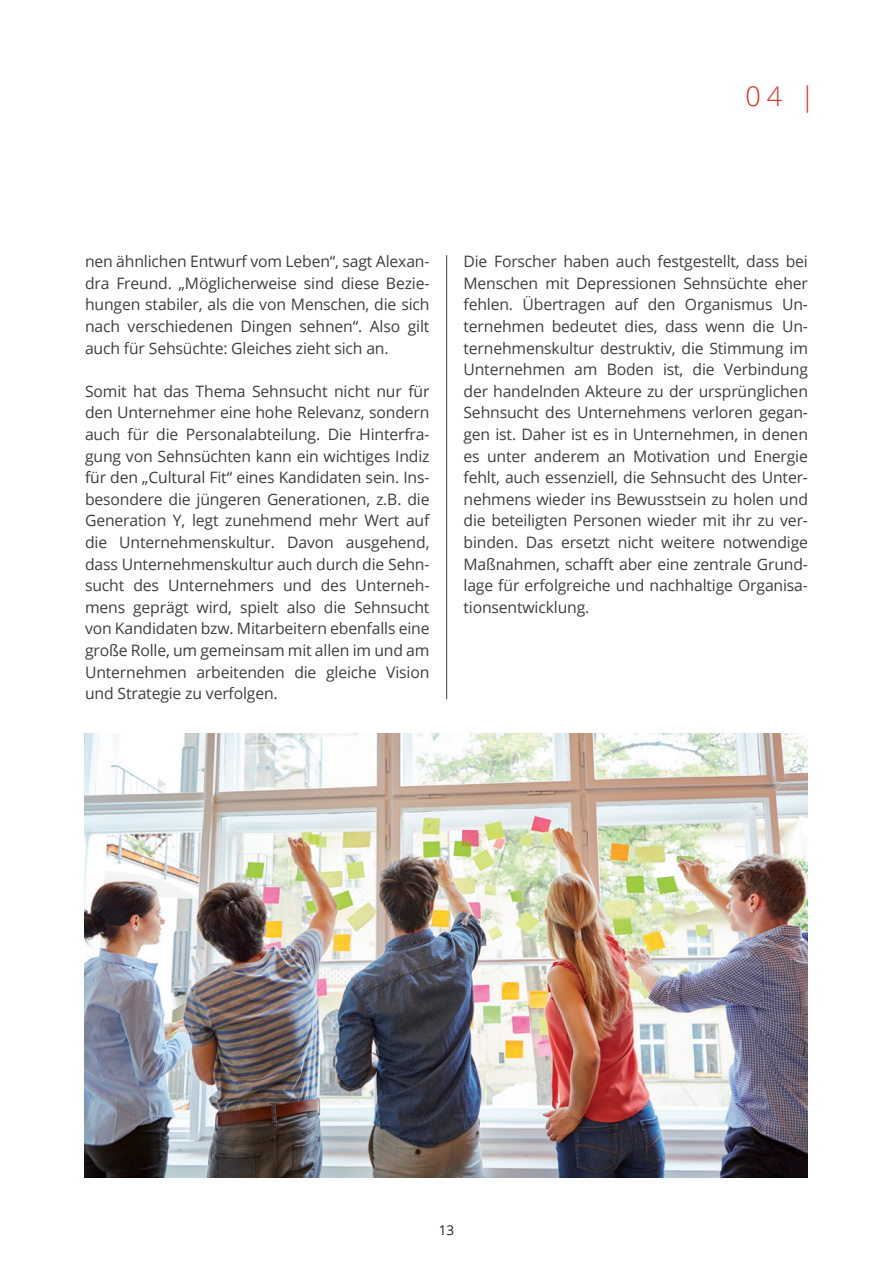
<style>
.page{position:relative;width:893px;height:1263px;background:#fff}
.page>*{position:absolute;margin:0;border:0;box-sizing:border-box;transform-origin:0 0}
.t1{font:300 27px "Open Sans";color:#e12c26}
.t2{font:15.75px/21.6px "Open Sans";letter-spacing:-.01em;color:#3e3e3f;text-align:justify}
.t3{font:13.5px "Open Sans";color:#231f20}
</style>
<div class="page">
<hr style="left:446px;top:255px;width:1px;height:444px;background:#3e3e3f">
<img style="left:85px;top:734px;width:723px;height:444px">
<p class="t1" style="left:745px;top:77px;width:71px">04 |</p>
<p class="t2" style="left:85px;top:250px;width:346px">nen ähnlichen Entwurf vom Leben“, sagt Alexan&shy;dra Freund. „Möglicherweise sind diese Bezie&shy;hungen stabiler, als die von Menschen, die sich nach verschiedenen Dingen sehnen“. Also gilt auch für Sehsüchte: Gleiches zieht sich an.</p>
<p class="t2" style="left:85px;top:380px;width:346px">Somit hat das Thema Sehnsucht nicht nur für den Unternehmer eine hohe Relevanz, sondern auch für die Personalabteilung. Die Hinterfra&shy;gung von Sehnsüchten kann ein wichtiges Indiz für den „Cultural Fit“ eines Kandidaten sein. Ins&shy;besondere die jüngeren Generationen, z.B. die Generation Y, legt zunehmend mehr Wert auf die Unternehmenskultur. Davon ausgehend, dass Unternehmenskultur auch durch die Sehn&shy;sucht des Unternehmers und des Unterneh&shy;mens geprägt wird, spielt also die Sehnsucht von Kandidaten bzw. Mitarbeitern ebenfalls eine große Rolle, um gemeinsam mit allen im und am Unternehmen arbeitenden die gleiche Vision und Strategie zu verfolgen.</p>
<p class="t2" style="left:463px;top:250px;width:346px">Die Forscher haben auch festgestellt, dass bei Menschen mit Depressionen Sehnsüchte eher fehlen. Übertragen auf den Organismus Un&shy;ternehmen bedeutet dies, dass wenn die Un&shy;ternehmenskultur destruktiv, die Stimmung im Unternehmen am Boden ist, die Verbindung der handelnden Akteure zu der ursprünglichen Sehnsucht des Unternehmens verloren gegan&shy;gen ist. Daher ist es in Unternehmen, in denen es unter anderem an Motivation und Energie fehlt, auch essenziell, die Sehnsucht des Unter&shy;nehmens wieder ins Bewusstsein zu holen und die beteiligten Personen wieder mit ihr zu ver&shy;binden. Das ersetzt nicht weitere notwendige Maßnahmen, schafft aber eine zentrale Grund&shy;lage für erfolgreiche und nachhaltige Organisa&shy;tionsentwicklung.</p>
<p class="t3" style="left:439px;top:1221px;width:17px">13</p>
</div>
